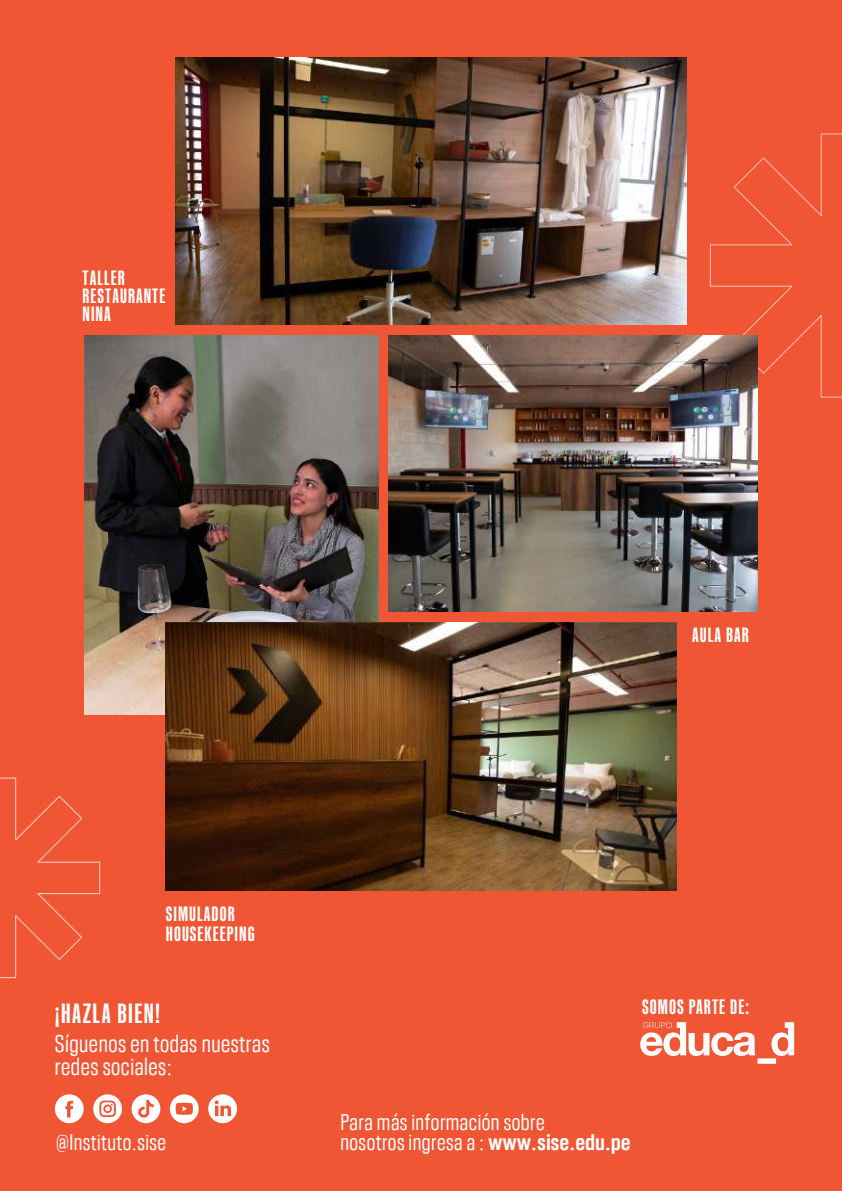
<style>
.page{position:relative;width:842px;height:1191px;background:#f05534}
.page>*{position:absolute;margin:0;border:0;box-sizing:border-box;transform-origin:0 0}
.t1{font:700 28.2px "Kaneda Gothic";letter-spacing:.05em;color:#fff}
.t2{font:condensed 24px/22.8px "Neue Plak";letter-spacing:.02em;color:#fff;scale:1.08 1}
.t3{font:condensed 22.6px/19.8px "Neue Plak";letter-spacing:.02em;color:#fff;scale:1.08 1}
.t4{font:700 21.2px "Kaneda Gothic";letter-spacing:.05em;color:#fff}
.t5{font:700 21px/18px "Kaneda Gothic";letter-spacing:.05em;color:#fff}
.s1{font-weight:700}
</style>
<div class="page">
<svg style="left:710px;top:133px;width:132px;height:264px"></svg>
<svg style="left:640px;top:1022px;width:155px;height:41px"></svg>
<div style="left:55px;top:1094px;width:29px;height:29px;background:#fff;border-radius:50%"></div>
<svg style="left:65px;top:1100px;width:8px;height:17px"></svg>
<div style="left:132px;top:1094px;width:28px;height:29px;background:#fff;border-radius:50%"></div>
<svg style="left:138px;top:1100px;width:16px;height:18px"></svg>
<div style="left:93px;top:1094px;width:29px;height:29px;background:#fff;border-radius:50%"></div>
<svg style="left:99px;top:1100px;width:17px;height:17px"></svg>
<svg style="left:208px;top:1094px;width:29px;height:29px"></svg>
<div style="left:170px;top:1094px;width:29px;height:29px;background:#fff;border-radius:50%"></div>
<svg style="left:176px;top:1102px;width:17px;height:12px"></svg>
<svg style="left:0;top:777px;width:100px;height:201px"></svg>
<img style="left:388px;top:335px;width:370px;height:277px">
<img style="left:176px;top:57px;width:510px;height:268px">
<img style="left:84px;top:335px;width:295px;height:380px">
<img style="left:166px;top:623px;width:510px;height:267px">
<p class="t5" style="left:83px;top:268px;width:84px">TALLER<br>RESTAURANTE<br>NINA</p>
<p class="t5" style="left:692px;top:626px;width:58px">AULA BAR</p>
<p class="t5" style="left:166px;top:903px;width:90px;line-height:19.8px">SIMULADOR<br>HOUSEKEEPING</p>
<p class="t1" style="left:55px;top:997px;width:107px">¡HAZLA BIEN!</p>
<p class="t2" style="left:55px;top:1030px;width:200px">Síguenos en todas nuestras redes sociales:</p>
<p class="t3" style="left:56px;top:1130px;width:104px">@Instituto.sise</p>
<p class="t4" style="left:642px;top:995px;width:108px">SOMOS PARTE DE:</p>
<p class="t3" style="left:340px;top:1110px;width:270px">Para más información sobre<br>nosotros ingresa a : <span class="s1">www.sise.edu.pe</span></p>
</div>
